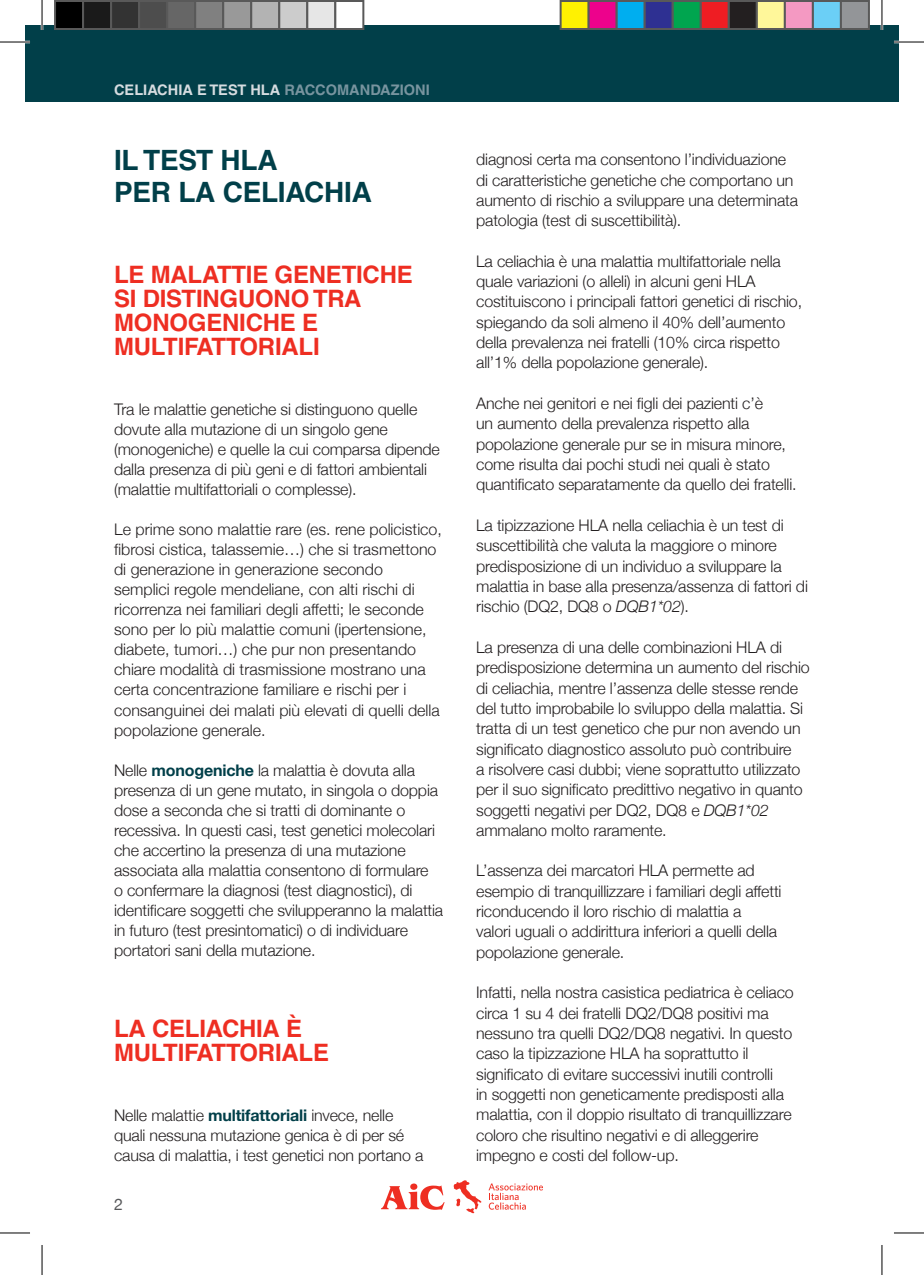
<style>
.page{position:relative;width:924px;height:1275px;background:#fff}
.page>*{position:absolute;margin:0;border:0;box-sizing:border-box;transform-origin:0 0}
.t1{font:700 28px "Helvetica LT Std";letter-spacing:-.01em;color:#013f49}
.t2{font:700 24px/24px "Helvetica LT Std";letter-spacing:-.01em;color:#ee2e22}
.t3{font:300 16px/20.4px "Helvetica Neue";letter-spacing:-.01em;color:#231f20}
.t4{font:16px "Helvetica Neue";color:#57585a}
.t5{font:700 14.6px "Helvetica LT Std";color:#d6dce0}
.s1{color:#78949f}
.s2{font-weight:700;color:#013f49}
.s3{font-style:italic}
</style>
<div class="page">
<div style="left:25px;top:25px;width:873px;height:77px;background:#013f49"></div>
<svg style="left:453px;top:1180px;width:28px;height:33px"></svg>
<svg style="left:381px;top:1185px;width:63px;height:25px"></svg>
<svg style="left:488px;top:1183px;width:54px;height:27px"></svg>
<hr style="left:0;top:41px;width:30px;height:2px;background:#fff">
<hr style="left:893px;top:41px;width:30px;height:2px;background:#fff">
<hr style="left:41px;top:0;width:2px;height:30px;background:#fff">
<hr style="left:880px;top:0;width:2px;height:30px;background:#fff">
<hr style="left:0;top:42px;width:30px;height:1px;background:#000">
<hr style="left:893px;top:42px;width:30px;height:1px;background:#000">
<hr style="left:0;top:1232px;width:30px;height:1px;background:#000">
<hr style="left:893px;top:1232px;width:30px;height:1px;background:#000">
<hr style="left:42px;top:0;width:1px;height:30px;background:#000">
<hr style="left:42px;top:1245px;width:1px;height:30px;background:#000">
<hr style="left:881px;top:0;width:1px;height:30px;background:#000">
<hr style="left:881px;top:1245px;width:1px;height:30px;background:#000">
<div style="left:55px;top:1px;width:28px;height:28px;background:#000"></div>
<div style="left:54px;top:0;width:30px;height:30px;border:2px solid #595959"></div>
<div style="left:83px;top:1px;width:28px;height:28px;background:#1a1a1a"></div>
<div style="left:82px;top:0;width:30px;height:30px;border:2px solid #595959"></div>
<div style="left:111px;top:1px;width:28px;height:28px;background:#333"></div>
<div style="left:110px;top:0;width:30px;height:30px;border:2px solid #595959"></div>
<div style="left:139px;top:1px;width:28px;height:28px;background:#4d4d4d"></div>
<div style="left:138px;top:0;width:30px;height:30px;border:2px solid #595959"></div>
<div style="left:167px;top:1px;width:28px;height:28px;background:#666"></div>
<div style="left:166px;top:0;width:30px;height:30px;border:2px solid #595959"></div>
<div style="left:195px;top:1px;width:28px;height:28px;background:#808080"></div>
<div style="left:194px;top:0;width:30px;height:30px;border:2px solid #595959"></div>
<div style="left:223px;top:1px;width:28px;height:28px;background:#999"></div>
<div style="left:222px;top:0;width:30px;height:30px;border:2px solid #595959"></div>
<div style="left:251px;top:1px;width:28px;height:28px;background:#b3b3b3"></div>
<div style="left:250px;top:0;width:30px;height:30px;border:2px solid #595959"></div>
<div style="left:279px;top:1px;width:28px;height:28px;background:#ccc"></div>
<div style="left:278px;top:0;width:30px;height:30px;border:2px solid #595959"></div>
<div style="left:307px;top:1px;width:28px;height:28px;background:#e6e6e6"></div>
<div style="left:306px;top:0;width:30px;height:30px;border:2px solid #595959"></div>
<div style="left:335px;top:1px;width:28px;height:28px;background:#fff"></div>
<div style="left:334px;top:0;width:30px;height:30px;border:2px solid #595959"></div>
<div style="left:560px;top:1px;width:28px;height:28px;background:#fff101"></div>
<div style="left:559px;top:0;width:30px;height:30px;border:2px solid #595959"></div>
<div style="left:588px;top:1px;width:28px;height:28px;background:#ed028c"></div>
<div style="left:587px;top:0;width:30px;height:30px;border:2px solid #595959"></div>
<div style="left:616px;top:1px;width:28px;height:28px;background:#00aeef"></div>
<div style="left:615px;top:0;width:30px;height:30px;border:2px solid #595959"></div>
<div style="left:644px;top:1px;width:28px;height:28px;background:#2e3092"></div>
<div style="left:643px;top:0;width:30px;height:30px;border:2px solid #595959"></div>
<div style="left:672px;top:1px;width:28px;height:28px;background:#00a54f"></div>
<div style="left:671px;top:0;width:30px;height:30px;border:2px solid #595959"></div>
<div style="left:700px;top:1px;width:28px;height:28px;background:#ee1d23"></div>
<div style="left:699px;top:0;width:30px;height:30px;border:2px solid #595959"></div>
<div style="left:728px;top:1px;width:28px;height:28px;background:#231f20"></div>
<div style="left:727px;top:0;width:30px;height:30px;border:2px solid #595959"></div>
<div style="left:756px;top:1px;width:28px;height:28px;background:#fff79a"></div>
<div style="left:755px;top:0;width:30px;height:30px;border:2px solid #595959"></div>
<div style="left:784px;top:1px;width:28px;height:28px;background:#f499c2"></div>
<div style="left:783px;top:0;width:30px;height:30px;border:2px solid #595959"></div>
<div style="left:812px;top:1px;width:28px;height:28px;background:#6bcff6"></div>
<div style="left:811px;top:0;width:30px;height:30px;border:2px solid #595959"></div>
<div style="left:840px;top:1px;width:28px;height:28px;background:#939598"></div>
<div style="left:839px;top:0;width:30px;height:30px;border:2px solid #595959"></div>
<p class="t5" style="left:114px;top:81px;width:317px">CELIACHIA E TEST HLA <span class="s1">RACCOMANDAZIONI</span></p>
<p class="t1" style="left:114px;top:143px;width:165px">IL TEST HLA</p>
<p class="t1" style="left:114px;top:175px;width:259px">PER LA CELIACHIA</p>
<p class="t2" style="left:114px;top:262px;width:300px">LE MALATTIE GENETICHE<br>SI DISTINGUONO TRA<br>MONOGENICHE E</p>
<p class="t2" style="left:114px;top:334px;width:207px">MULTIFATTORIALI</p>
<p class="t3" style="left:114px;top:398px;width:327px">Tra le malattie genetiche si distinguono quelle dovute alla mutazione di un singolo gene (monogeniche) e quelle la cui comparsa dipende dalla presenza di più geni e di fattori ambientali (malattie multifattoriali o complesse).</p>
<p class="t3" style="left:114px;top:519px;width:329px">Le prime sono malattie rare (es. rene policistico, fibrosi cistica, talassemie…) che si trasmettono di generazione in generazione secondo semplici regole mendeliane, con alti rischi di ricorrenza nei familiari degli affetti; le seconde sono per lo più malattie comuni (ipertensione, diabete, tumori…) che pur non presentando chiare modalità di trasmissione mostrano una certa concentrazione familiare e rischi per i consanguinei dei malati più elevati di quelli della popolazione generale.</p>
<p class="t3" style="left:114px;top:759px;width:330px">Nelle <span class="s2">monogeniche</span> la malattia è dovuta alla presenza di un gene mutato, in singola o doppia dose a seconda che si tratti di dominante o recessiva. In questi casi, test genetici molecolari che accertino la presenza di una mutazione associata alla malattia consentono di formulare<br>o confermare la diagnosi (test diagnostici), di identificare soggetti che svilupperanno la malattia in futuro (test presintomatici) o di individuare portatori sani della mutazione.</p>
<p class="t2" style="left:114px;top:1016px;width:216px">LA CELIACHIA È<br>MULTIFATTORIALE</p>
<p class="t3" style="left:114px;top:1104px;width:311px">Nelle malattie <span class="s2">multifattoriali</span> invece, nelle quali nessuna mutazione genica è di per sé causa di malattia, i test genetici non portano a</p>
<p class="t4" style="left:114px;top:1194px;width:10px">2</p>
<p class="t3" style="left:476px;top:149px;width:323px">diagnosi certa ma consentono l’individuazione di caratteristiche genetiche che comportano un aumento di rischio a sviluppare una determinata patologia (test di suscettibilità).</p>
<p class="t3" style="left:476px;top:251px;width:327px">La celiachia è una malattia multifattoriale nella quale variazioni (o alleli) in alcuni geni HLA costituiscono i principali fattori genetici di rischio, spiegando da soli almeno il 40% dell’aumento della prevalenza nei fratelli (10% circa rispetto all’1% della popolazione generale).</p>
<p class="t3" style="left:476px;top:393px;width:322px">Anche nei genitori e nei figli dei pazienti c’è<br>un aumento della prevalenza rispetto alla popolazione generale pur se in misura minore, come risulta dai pochi studi nei quali è stato quantificato separatamente da quello dei fratelli.</p>
<p class="t3" style="left:476px;top:515px;width:333px">La tipizzazione HLA nella celiachia è un test di suscettibilità che valuta la maggiore o minore predisposizione di un individuo a sviluppare la malattia in base alla presenza/assenza di fattori di rischio (DQ2, DQ8 o <span class="s3">DQB1*02</span>).</p>
<p class="t3" style="left:476px;top:636px;width:335px">La presenza di una delle combinazioni HLA di predisposizione determina un aumento del rischio di celiachia, mentre l’assenza delle stesse rende del tutto improbabile lo sviluppo della malattia. Si tratta di un test genetico che pur non avendo un significato diagnostico assoluto può contribuire<br>a risolvere casi dubbi; viene soprattutto utilizzato per il suo significato predittivo negativo in quanto soggetti negativi per DQ2, DQ8 e <span class="s3">DQB1*02 </span>ammalano molto raramente.</p>
<p class="t3" style="left:476px;top:860px;width:307px">L’assenza dei marcatori HLA permette ad esempio di tranquillizzare i familiari degli affetti riconducendo il loro rischio di malattia a<br>valori uguali o addirittura inferiori a quelli della popolazione generale.</p>
<p class="t3" style="left:476px;top:982px;width:319px">Infatti, nella nostra casistica pediatrica è celiaco circa 1 su 4 dei fratelli DQ2/DQ8 positivi ma nessuno tra quelli DQ2/DQ8 negativi. In questo caso la tipizzazione HLA ha soprattutto il significato di evitare successivi inutili controlli<br>in soggetti non geneticamente predisposti alla malattia, con il doppio risultato di tranquillizzare coloro che risultino negativi e di alleggerire impegno e costi del follow-up.</p>
</div>
